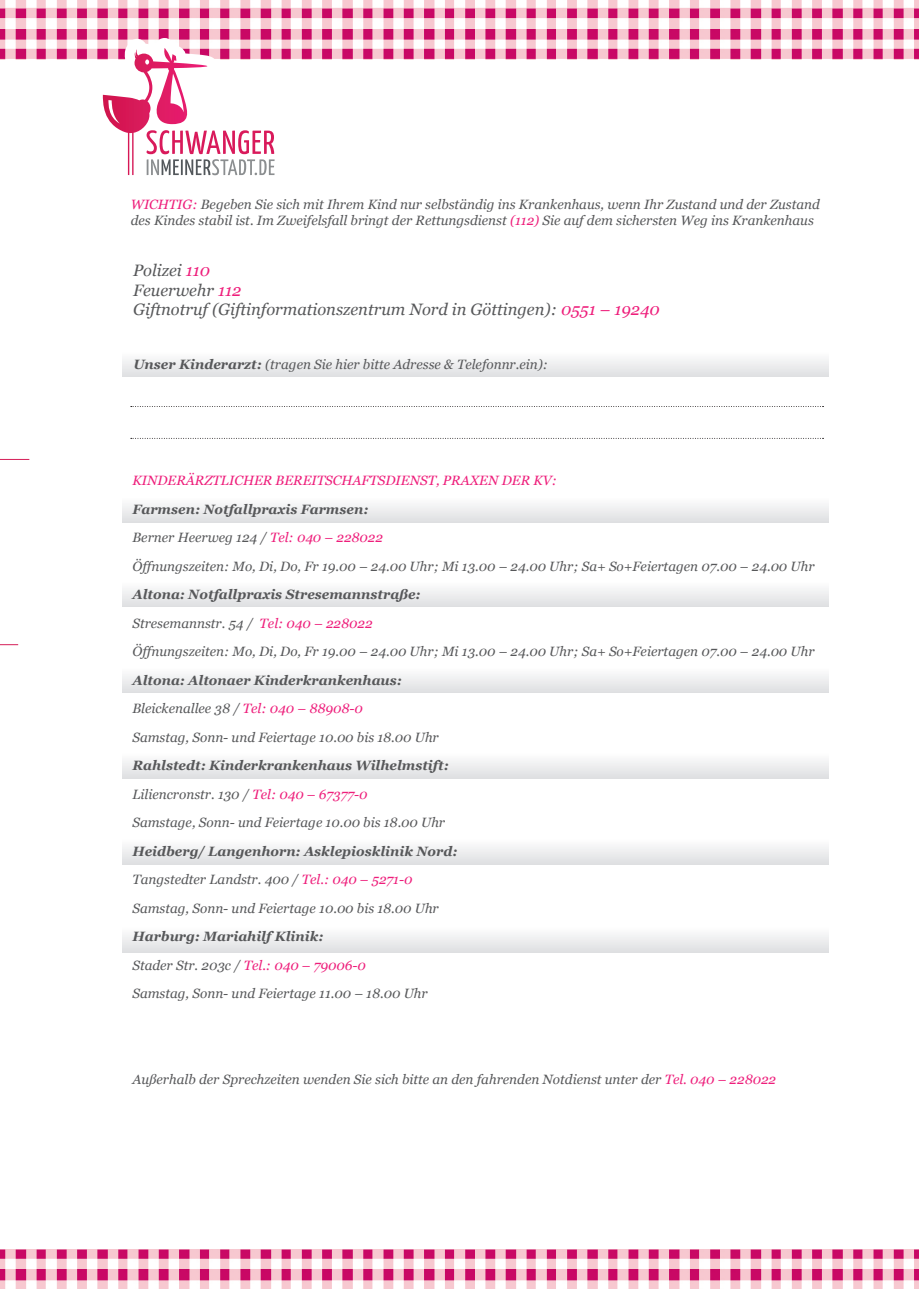
<style>
.page{position:relative;width:919px;height:1289px;background:#fff}
.page>*{position:absolute;margin:0;border:0;box-sizing:border-box;transform-origin:0 0}
.t1{font:italic 16.5px/19.5px "Georgia";color:#57585a}
.t2{font:italic 13.5px/16.5px "Georgia";color:#57585a}
.t3{font:italic 700 13.5px/28.5px "Georgia";color:#57585a}
.t4{font:italic 13.5px "Georgia";color:#ee1e7b}
.s1{color:#ee1e7b}
.s2{font-weight:700}
.s3{font-weight:400}
.s4{font-weight:400;color:#ee1e7b}
.s5{color:#57585a}
</style>
<div class="page">
<svg style="left:0;top:459px;width:29px;height:1px"></svg>
<svg style="left:0;top:644px;width:18px;height:1px"></svg>
<img style="left:0;top:0;width:918px;height:59px">
<svg style="left:93px;top:38px;width:191px;height:138px"></svg>
<img style="left:0;top:1249px;width:918px;height:39px">
<div style="left:122px;top:351px;width:706px;height:26px;background:linear-gradient(to bottom,#fff,#e0e1e3)"></div>
<div style="left:122px;top:926px;width:706px;height:26px;background:linear-gradient(to bottom,#fff,#e0e1e3)"></div>
<div style="left:122px;top:496px;width:706px;height:26px;background:linear-gradient(to bottom,#fff,#e0e1e3)"></div>
<div style="left:122px;top:581px;width:706px;height:26px;background:linear-gradient(to bottom,#fff,#dfe1e3)"></div>
<div style="left:122px;top:667px;width:706px;height:25px;background:linear-gradient(to right,#efeff0,#efeff0)"></div>
<div style="left:122px;top:752px;width:706px;height:26px;background:linear-gradient(to bottom,#fff,#e0e1e3)"></div>
<div style="left:122px;top:838px;width:706px;height:26px;background:linear-gradient(to bottom,#fff,#e0e1e3)"></div>
<svg style="left:131px;top:406px;width:692px;height:1px"></svg>
<svg style="left:131px;top:438px;width:692px;height:1px"></svg>
<p class="t2" style="left:131px;top:196px;width:690px"><span class="s1">WICHTIG:</span> Begeben Sie sich mit Ihrem Kind nur selbständig ins Krankenhaus, wenn Ihr Zustand und der Zustand des Kindes stabil ist. Im Zweifelsfall bringt der Rettungsdienst <span class="s1">(112)</span> Sie auf dem sichersten Weg ins Krankenhaus</p>
<p class="t1" style="left:133px;top:261px;width:527px">Polizei <span class="s1">110<br></span>Feuerwehr <span class="s1">112<br></span>Giftnotruf (Giftinformationszentrum Nord in Göttingen): <span class="s1">0551 – 19240</span></p>
<p class="t2" style="left:133px;top:356px;width:416px"><span class="s2">Unser Kinderarzt:</span> (tragen Sie hier bitte Adresse &amp; Telefonnr.ein):</p>
<p class="t4" style="left:132px;top:472px;width:426px">KINDERÄRZTLICHER BEREITSCHAFTSDIENST, PRAXEN DER KV:</p>
<p class="t3" style="left:132px;top:494px;width:237px">Farmsen: Notfallpraxis Farmsen:</p>
<p class="t2" style="left:132px;top:529px;width:252px">Berner Heerweg 124 / <span class="s1">Tel: 040 – 228022</span></p>
<p class="t2" style="left:132px;top:558px;width:683px">Öffnungszeiten: Mo, Di, Do, Fr 19.00 – 24.00 Uhr; Mi 13.00 – 24.00 Uhr; Sa+ So+Feiertagen 07.00 – 24.00 Uhr</p>
<p class="t3" style="left:132px;top:580px;width:289px">Altona: Notfallpraxis Stresemannstraße:</p>
<p class="t2" style="left:132px;top:615px;width:241px">Stresemannstr. 54 / <span class="s1">Tel: 040 – 228022</span></p>
<p class="t2" style="left:132px;top:643px;width:683px">Öffnungszeiten: Mo, Di, Do, Fr 19.00 – 24.00 Uhr; Mi 13.00 – 24.00 Uhr; Sa+ So+Feiertagen 07.00 – 24.00 Uhr</p>
<p class="t3" style="left:132px;top:665px;width:271px">Altona: Altonaer Kinderkrankenhaus:</p>
<p class="t2" style="left:132px;top:700px;width:232px">Bleickenallee 38 / <span class="s1">Tel: 040 – 88908-0</span></p>
<p class="t2" style="left:132px;top:729px;width:308px">Samstag, Sonn- und Feiertage 10.00 bis 18.00 Uhr</p>
<p class="t3" style="left:132px;top:751px;width:318px">Rahlstedt: Kinderkrankenhaus Wilhelmstift:<br><span class="s3">Liliencronstr. 130 /</span> <span class="s4">Tel: 040 – 67377-0</span></p>
<p class="t2" style="left:132px;top:814px;width:314px">Samstage, Sonn- und Feiertage 10.00 bis 18.00 Uhr</p>
<p class="t3" style="left:132px;top:836px;width:326px">Heidberg/ Langenhorn: Asklepiosklinik Nord:</p>
<p class="t2" style="left:132px;top:871px;width:281px">Tangstedter Landstr. 400 / <span class="s1">Tel.: 040 – 5271-0</span></p>
<p class="t2" style="left:132px;top:900px;width:308px">Samstag, Sonn- und Feiertage 10.00 bis 18.00 Uhr</p>
<p class="t3" style="left:132px;top:922px;width:192px">Harburg: Mariahilf Klinik:</p>
<p class="t4" style="left:132px;top:956px;width:235px"><span class="s5">Stader Str. 203c /</span> Tel.: 040 – 79006-0</p>
<p class="t2" style="left:132px;top:985px;width:297px">Samstag, Sonn- und Feiertage 11.00 – 18.00 Uhr</p>
<p class="t2" style="left:132px;top:1071px;width:645px">Außerhalb der Sprechzeiten wenden Sie sich bitte an den fahrenden Notdienst unter der <span class="s1">Tel. 040 – 228022</span></p>
</div>
